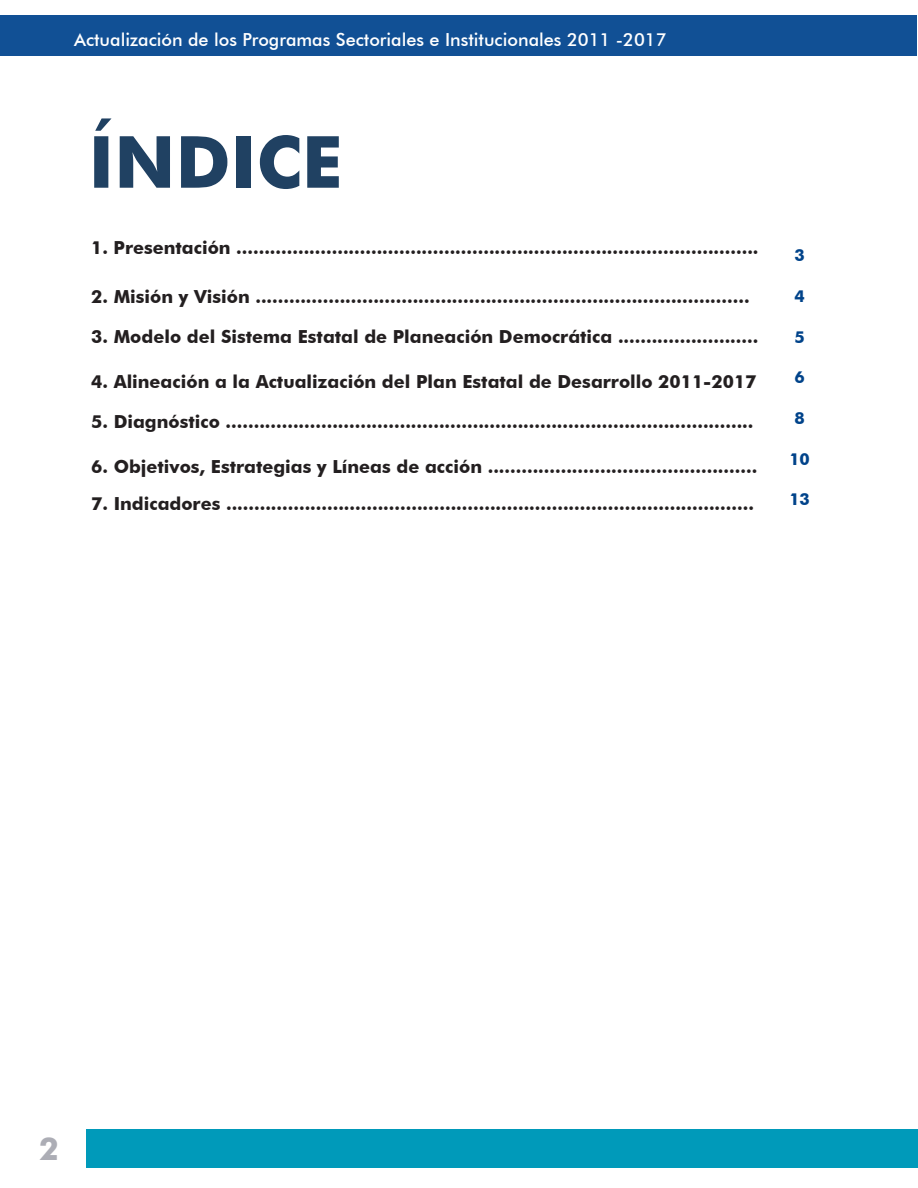
<style>
.page{position:relative;width:918px;height:1188px;background:#fff}
.page>*{position:absolute;margin:0;border:0;box-sizing:border-box;transform-origin:0 0}
.t1{font:700 72px "Futura BT";color:#204162}
.t2{font:700 31.5px "Futura BT";color:#acadb5}
.t3{font:700 18px "Futura BT";color:#231f20}
.t4{font:500 18px "Futura BT";color:#fff}
.t5{font:700 16.5px "Futura BT";color:#00438a}
</style>
<div class="page">
<div style="left:1px;top:16px;width:916px;height:40px;background:#115095"></div>
<div style="left:86px;top:1129px;width:831px;height:39px;background:#009aba"></div>
<hr style="left:917px;top:1129px;width:1px;height:39px;background:#009aba">
<p class="t4" style="left:74px;top:29px;width:594px">Actualización de los Programas Sectoriales e Institucionales 2011 -2017</p>
<p class="t1" style="left:88px;top:118px;width:256px">ÍNDICE</p>
<p class="t3" style="left:91px;top:237px;width:669px">1. Presentación .............................................................................................</p>
<p class="t5" style="left:795px;top:245px;width:12px">3</p>
<p class="t3" style="left:91px;top:285px;width:660px">2. Misión y Visión ........................................................................................</p>
<p class="t5" style="left:795px;top:286px;width:12px">4</p>
<p class="t3" style="left:91px;top:326px;width:669px">3. Modelo del Sistema Estatal de Planeación Democrática .........................</p>
<p class="t5" style="left:795px;top:327px;width:12px">5</p>
<p class="t3" style="left:91px;top:370px;width:667px">4. Alineación a la Actualización del Plan Estatal de Desarrollo 2011-2017</p>
<p class="t5" style="left:795px;top:367px;width:12px">6</p>
<p class="t3" style="left:91px;top:411px;width:664px">5. Diagnóstico ..............................................................................................</p>
<p class="t5" style="left:795px;top:408px;width:12px">8</p>
<p class="t3" style="left:91px;top:455px;width:668px">6. Objetivos, Estrategias y Líneas de acción ................................................</p>
<p class="t5" style="left:789px;top:449px;width:22px">10</p>
<p class="t3" style="left:91px;top:492px;width:664px">7. Indicadores ..............................................................................................</p>
<p class="t5" style="left:789px;top:489px;width:22px">13</p>
<p class="t2" style="left:39px;top:1130px;width:21px">2</p>
</div>
